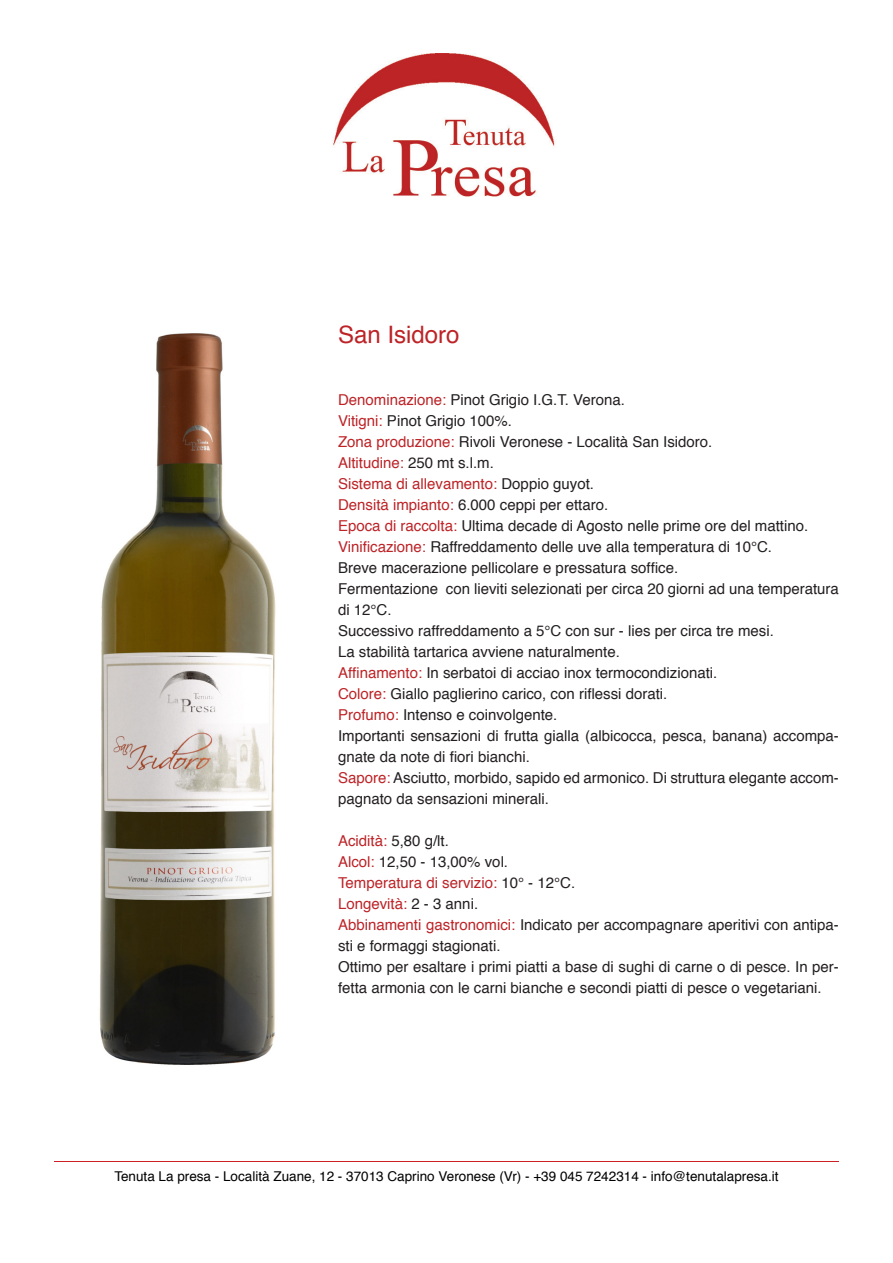
<style>
.page{position:relative;width:893px;height:1263px;background:#fff}
.page>*{position:absolute;margin:0;border:0;box-sizing:border-box;transform-origin:0 0}
.t1{font:24px "Helvetica";color:#bd2327}
.t2{font:15px/21px "Helvetica";color:#231f20}
.t3{font:15px "Helvetica";color:#bd2327}
.t4{font:13.5px "Helvetica";color:#000}
.s1{color:#bd2327}
.s2{color:#231f20}
</style>
<div class="page">
<img style="left:333px;top:53px;width:222px;height:144px">
<hr style="left:54px;top:1161px;width:785px;height:1px;background:#ce2024">
<img style="left:99px;top:333px;width:177px;height:732px">
<p class="t1" style="left:338px;top:316px;width:123px">San Isidoro</p>
<p class="t2" style="left:338px;top:389px;width:288px"><span class="s1">Denominazione:</span> Pinot Grigio I.G.T. Verona.</p>
<p class="t2" style="left:338px;top:410px;width:175px"><span class="s1">Vitigni:</span> Pinot Grigio 100%.</p>
<p class="t2" style="left:338px;top:431px;width:376px"><span class="s1">Zona produzione:</span> Rivoli Veronese - Località San Isidoro.</p>
<p class="t3" style="left:338px;top:451px;width:157px">Altitudine: <span class="s2">250 mt s.l.m.</span></p>
<p class="t3" style="left:338px;top:472px;width:257px">Sistema di allevamento: <span class="s2">Doppio guyot.</span></p>
<p class="t2" style="left:338px;top:494px;width:272px"><span class="s1">Densità impianto:</span> 6.000 ceppi per ettaro.</p>
<p class="t2" style="left:338px;top:515px;width:472px"><span class="s1">Epoca di raccolta:</span> Ultima decade di Agosto nelle prime ore del mattino.</p>
<p class="t2" style="left:338px;top:536px;width:436px"><span class="s1">Vinificazione:</span> Raffreddamento delle uve alla temperatura di 10°C.</p>
<p class="t2" style="left:338px;top:557px;width:342px">Breve macerazione pellicolare e pressatura soffice.</p>
<p class="t2" style="left:338px;top:578px;width:502px">Fermentazione con lieviti selezionati per circa 20 giorni ad una temperatura di 12°C.</p>
<p class="t2" style="left:338px;top:620px;width:437px">Successivo raffreddamento a 5°C con sur - lies per circa tre mesi.</p>
<p class="t2" style="left:338px;top:641px;width:283px">La stabilità tartarica avviene naturalmente.</p>
<p class="t2" style="left:338px;top:662px;width:381px"><span class="s1">Affinamento:</span> In serbatoi di acciao inox termocondizionati.</p>
<p class="t2" style="left:338px;top:683px;width:331px"><span class="s1">Colore:</span> Giallo paglierino carico, con riflessi dorati.</p>
<p class="t2" style="left:338px;top:704px;width:221px"><span class="s1">Profumo:</span> Intenso e coinvolgente.</p>
<p class="t2" style="left:338px;top:725px;width:502px">Importanti sensazioni di frutta gialla (albicocca, pesca, banana) accompa&shy;gnate da note di fiori bianchi.</p>
<p class="t2" style="left:338px;top:767px;width:502px"><span class="s1">Sapore:</span> Asciutto, morbido, sapido ed armonico. Di struttura elegante accom&shy;pagnato da sensazioni minerali.</p>
<p class="t2" style="left:338px;top:830px;width:112px"><span class="s1">Acidità:</span> 5,80 g/lt.</p>
<p class="t2" style="left:338px;top:851px;width:172px"><span class="s1">Alcol:</span> 12,50 - 13,00% vol.</p>
<p class="t3" style="left:338px;top:871px;width:239px">Temperatura di servizio: <span class="s2">10° - 12°C.</span></p>
<p class="t3" style="left:338px;top:892px;width:142px">Longevità: <span class="s2">2 - 3 anni.</span></p>
<p class="t2" style="left:338px;top:914px;width:502px"><span class="s1">Abbinamenti gastronomici:</span> Indicato per accompagnare aperitivi con antipa&shy;sti e formaggi stagionati.</p>
<p class="t2" style="left:338px;top:956px;width:502px">Ottimo per esaltare i primi piatti a base di sughi di carne o di pesce. In per&shy;fetta armonia con le carni bianche e secondi piatti di pesce o vegetariani.</p>
<p class="t4" style="left:114px;top:1165px;width:666px">Tenuta La presa - Località Zuane, 12 - 37013 Caprino Veronese (Vr) - +39 045 7242314 - info@tenutalapresa.it</p>
</div>
